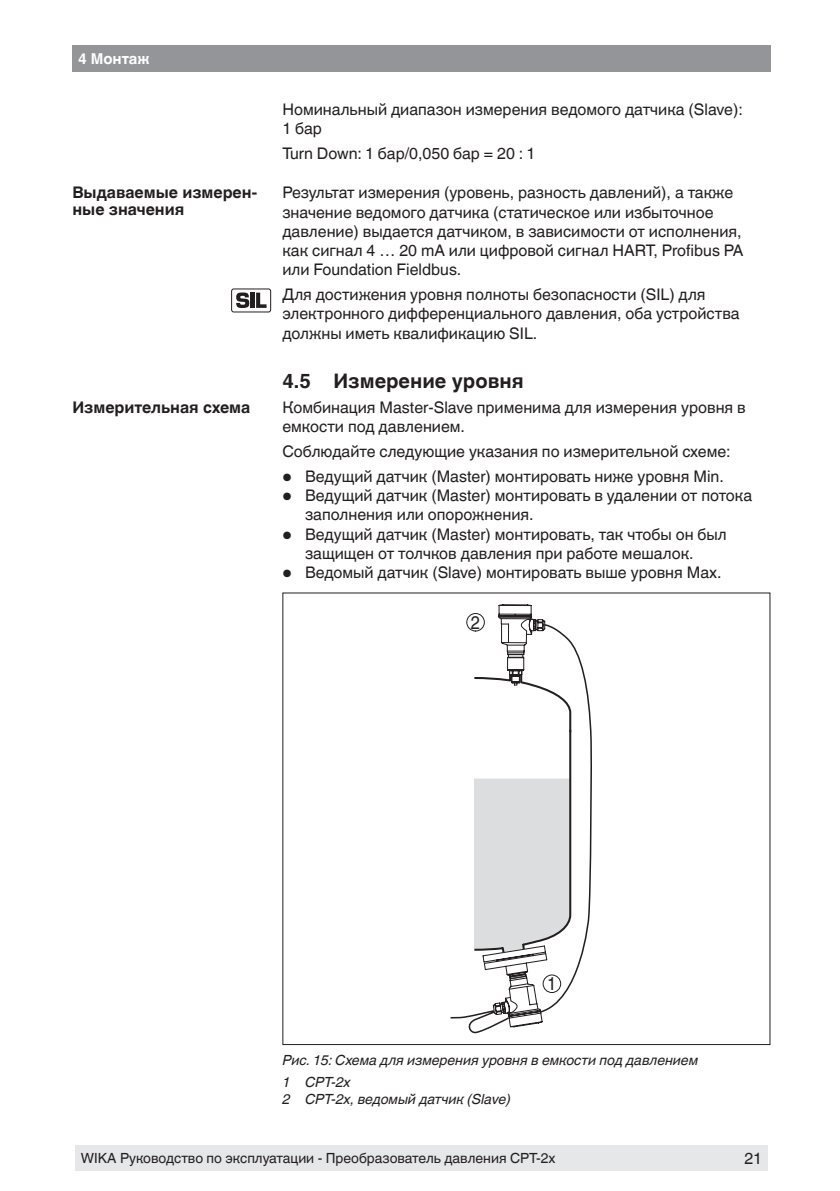
<style>
.page{position:relative;width:840px;height:1191px;background:#fff}
.page>*{position:absolute;margin:0;border:0;box-sizing:border-box;transform-origin:0 0}
.titel_2_normal{font:700 20px "Helvetica Linotype";color:#231f20}
.bild{font:18.4px "Helvetica Linotype";color:#231f20;scale:.9 1}
.absatz_normal_margin{font:16px/19.2px "Helvetica Linotype";color:#231f20}
.absatz_normal{font:16px/19.2px "Helvetica Linotype";color:#231f20}
.absatz_normal_Abstan{font:16px/19.2px "Helvetica Linotype";color:#231f20}
.marginaltext{font:700 16px/17px "Helvetica Linotype";color:#231f20}
.K1right_Wika{font:700 15px "Helvetica Linotype";color:#fff}
.Fuss_F{font:14px "Helvetica Linotype";color:#231f20}
.Bildunterschrift_nor{font:italic 14px "Helvetica Linotype";color:#231f20}
.legende_normal_last{font:italic 14px "Helvetica Linotype";color:#231f20}
.legende_normal{font:italic 14px "Helvetica Linotype";color:#231f20}
.s1{font-size:24px}
</style>
<div class="page">
<div style="left:721px;top:1145px;width:46px;height:26px;background:#e6e7e9"></div>
<div style="left:72px;top:45px;width:698px;height:27px;background:#939598"></div>
<div style="left:75px;top:1145px;width:646px;height:26px;background:#e6e7e9"></div>
<svg style="left:450px;top:625px;width:141px;height:408px"></svg>
<svg style="left:466px;top:613px;width:18px;height:18px"></svg>
<svg style="left:472px;top:604px;width:100px;height:424px"></svg>
<div style="left:231px;top:289px;width:40px;height:23px;border:1px solid #231f20;border-radius:2px"></div>
<svg style="left:236px;top:292px;width:13px;height:16px"></svg>
<hr style="left:250px;top:293px;width:4px;height:15px;background:#231f20">
<svg style="left:256px;top:293px;width:10px;height:15px"></svg>
<p class="K1right_Wika" style="left:78px;top:50px;width:73px">4 Монтаж</p>
<p class="marginaltext" style="left:72px;top:184px;width:186px">Выдаваемые измерен&shy;ные значения</p>
<p class="marginaltext" style="left:72px;top:399px;width:179px">Измерительная схема</p>
<p class="absatz_normal" style="left:282px;top:100px;width:461px">Номинальный диапазон измерения ведомого датчика (Slave):<br>1 бар</p>
<p class="absatz_normal" style="left:282px;top:144px;width:254px">Turn Down: 1 бар/0,050 бар = 20 : 1</p>
<p class="absatz_normal_margin" style="left:282px;top:183px;width:462px">Результат измерения (уровень, разность давлений), а также значение ведомого датчика (статическое или избыточное давление) выдается датчиком, в зависимости от исполнения, как сигнал 4 … 20 mA или цифровой сигнал HART, Profibus PA или Foundation Fieldbus.</p>
<p class="absatz_normal_Abstan" style="left:282px;top:285px;width:458px">Для достижения уровня полноты безопасности (SIL) для электронного дифференциального давления, оба устройства должны иметь квалификацию SIL.</p>
<p class="titel_2_normal" style="left:282px;top:369px;width:243px">4.5 Измерение уровня</p>
<p class="absatz_normal" style="left:282px;top:398px;width:464px">Комбинация Master-Slave применима для измерения уровня в емкости под давлением.</p>
<p class="absatz_normal" style="left:282px;top:442px;width:449px">Соблюдайте следующие указания по измерительной схеме:</p>
<p class="absatz_normal_margin" style="left:282px;top:467px;width:443px"><span class="s1">•</span> Ведущий датчик (Master) монтировать ниже уровня Min.</p>
<p class="absatz_normal_margin" style="left:305px;top:486px;width:448px;text-indent:-23px"><span class="s1">•</span> Ведущий датчик (Master) монтировать в удалении от потока заполнения или опорожнения.</p>
<p class="absatz_normal_margin" style="left:305px;top:524px;width:423px;text-indent:-23px"><span class="s1">•</span> Ведущий датчик (Master) монтировать, так чтобы он был защищен от толчков давления при работе мешалок.</p>
<p class="absatz_normal_margin" style="left:282px;top:563px;width:440px"><span class="s1">•</span> Ведомый датчик (Slave) монтировать выше уровня Max.</p>
<p class="bild" style="left:470px;top:611px;width:12px">2</p>
<p class="bild" style="left:547px;top:973px;width:12px">1</p>
<p class="Bildunterschrift_nor" style="left:282px;top:1051px;width:417px">Рис. 15: Схема для измерения уровня в емкости под давлением</p>
<p class="legende_normal" style="left:282px;top:1074px;width:70px">1 CPT-2x</p>
<p class="legende_normal_last" style="left:282px;top:1091px;width:230px">2 CPT-2x, ведомый датчик (Slave)</p>
<p class="Fuss_F" style="left:81px;top:1150px;width:476px">WIKA Руководство по эксплуатации - Преобразователь давления CPT-2x</p>
<p class="absatz_normal_margin" style="left:744px;top:1149px;width:19px">21</p>
</div>
